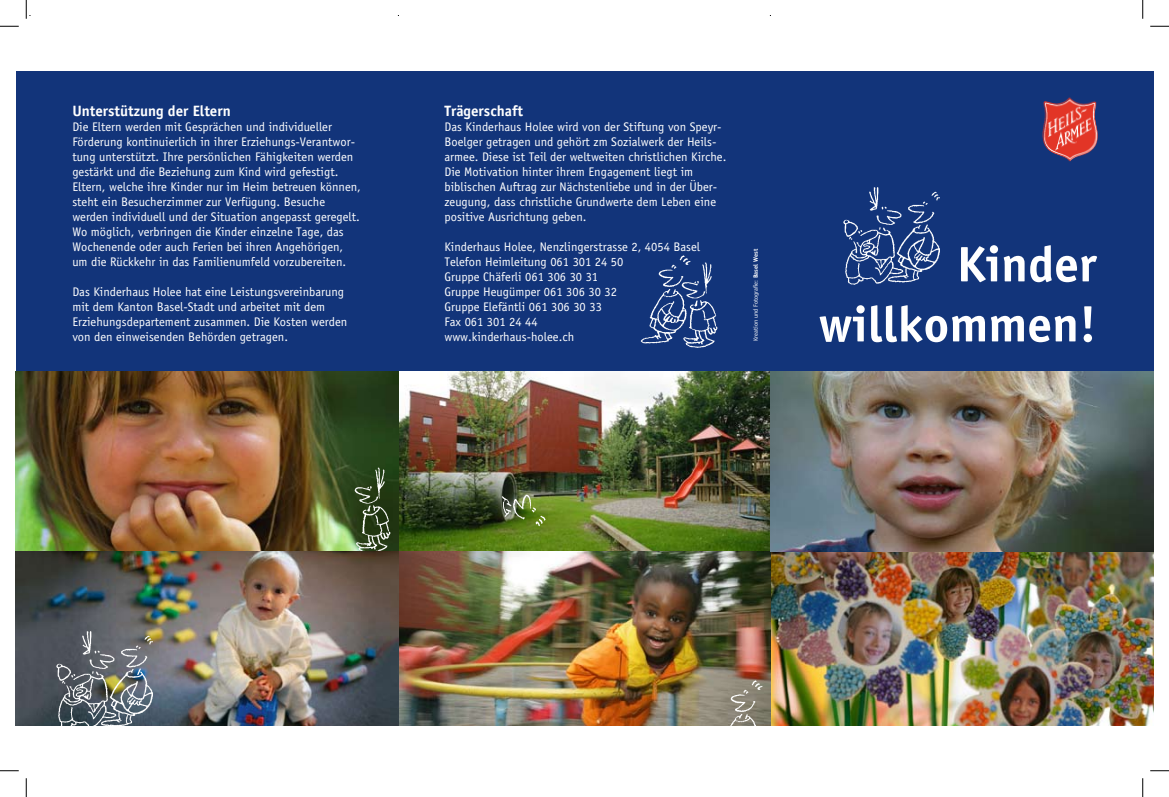
<style>
.page{position:relative;width:1169px;height:797px;background:#fff}
.page>*{position:absolute;margin:0;border:0;box-sizing:border-box;transform-origin:0 0}
.t1{font:700 50px "Officina Sans";color:#fff}
.t2{font:700 15px "Officina Sans";color:#fff}
.t3{font:12.5px/15px "Officina Sans";color:#fff}
.t4{font:6.25px "Officina Sans";color:#fff}
.s1{font-weight:700}
</style>
<div class="page">
<div style="left:16px;top:71px;width:1137px;height:654px;background:#12347a"></div>
<img style="left:1042px;top:97px;width:56px;height:65px">
<img style="left:16px;top:371px;width:1137px;height:354px">
<img style="left:686px;top:261px;width:32px;height:87px">
<img style="left:640px;top:255px;width:50px;height:89px">
<img style="left:710px;top:679px;width:52px;height:47px">
<img style="left:500px;top:474px;width:46px;height:52px">
<img style="left:843px;top:187px;width:96px;height:98px">
<img style="left:348px;top:461px;width:50px;height:96px">
<img style="left:52px;top:631px;width:100px;height:95px">
<svg style="left:0;top:25px;width:19px;height:2px"></svg>
<svg style="left:1150px;top:25px;width:19px;height:2px"></svg>
<svg style="left:0;top:770px;width:19px;height:1px"></svg>
<svg style="left:1150px;top:770px;width:19px;height:1px"></svg>
<svg style="left:25px;top:0;width:2px;height:19px"></svg>
<svg style="left:25px;top:778px;width:2px;height:19px"></svg>
<svg style="left:1142px;top:0;width:1px;height:19px"></svg>
<svg style="left:1142px;top:778px;width:1px;height:19px"></svg>
<p class="t2" style="left:72px;top:102px;width:160px">Unterstützung der Eltern</p>
<p class="t3" style="left:72px;top:120px;width:290px">Die Eltern werden mit Gesprächen und individueller Förderung kontinuierlich in ihrer Erziehungs-Verantwor&shy;tung unterstützt. Ihre persönlichen Fähigkeiten werden gestärkt und die Beziehung zum Kind wird gefestigt.<br>Eltern, welche ihre Kinder nur im Heim betreuen können, steht ein Besucherzimmer zur Verfügung. Besuche werden individuell und der Situation angepasst geregelt.<br>Wo möglich, verbringen die Kinder einzelne Tage, das Wochenende oder auch Ferien bei ihren Angehörigen, um die Rückkehr in das Familienumfeld vorzubereiten.</p>
<p class="t3" style="left:72px;top:285px;width:276px">Das Kinderhaus Holee hat eine Leistungsvereinbarung mit dem Kanton Basel-Stadt und arbeitet mit dem Erziehungsdepartement zusammen. Die Kosten werden von den einweisenden Behörden getragen.</p>
<p class="t2" style="left:444px;top:102px;width:80px">Trägerschaft</p>
<p class="t3" style="left:444px;top:120px;width:283px">Das Kinderhaus Holee wird von der Stiftung von Speyr-Boelger getragen und gehört zm Sozialwerk der Heils&shy;armee. Diese ist Teil der weltweiten christlichen Kirche.<br>Die Motivation hinter ihrem Engagement liegt im biblischen Auftrag zur Nächstenliebe und in der Über&shy;zeugung, dass christliche Grundwerte dem Leben eine positive Ausrichtung geben.</p>
<p class="t3" style="left:444px;top:240px;width:257px">Kinderhaus Holee, Nenzlingerstrasse 2, 4054 Basel<br>Telefon Heimleitung 061 301 24 50<br>Gruppe Chäferli 061 306 30 31<br>Gruppe Heugümper 061 306 30 32<br>Gruppe Elefäntli 061 306 30 33<br>Fax 061 301 24 44<br>www.kinderhaus-holee.ch</p>
<h1 class="t1" style="left:956px;top:233px;width:141px">Kinder</h1>
<p class="t4" style="left:752px;top:341px;width:94px;rotate:-90deg">Kreation und Fotografie: <span class="s1">Basel West</span></p>
<h1 class="t1" style="left:818px;top:293px;width:279px">willkommen!</h1>
</div>
